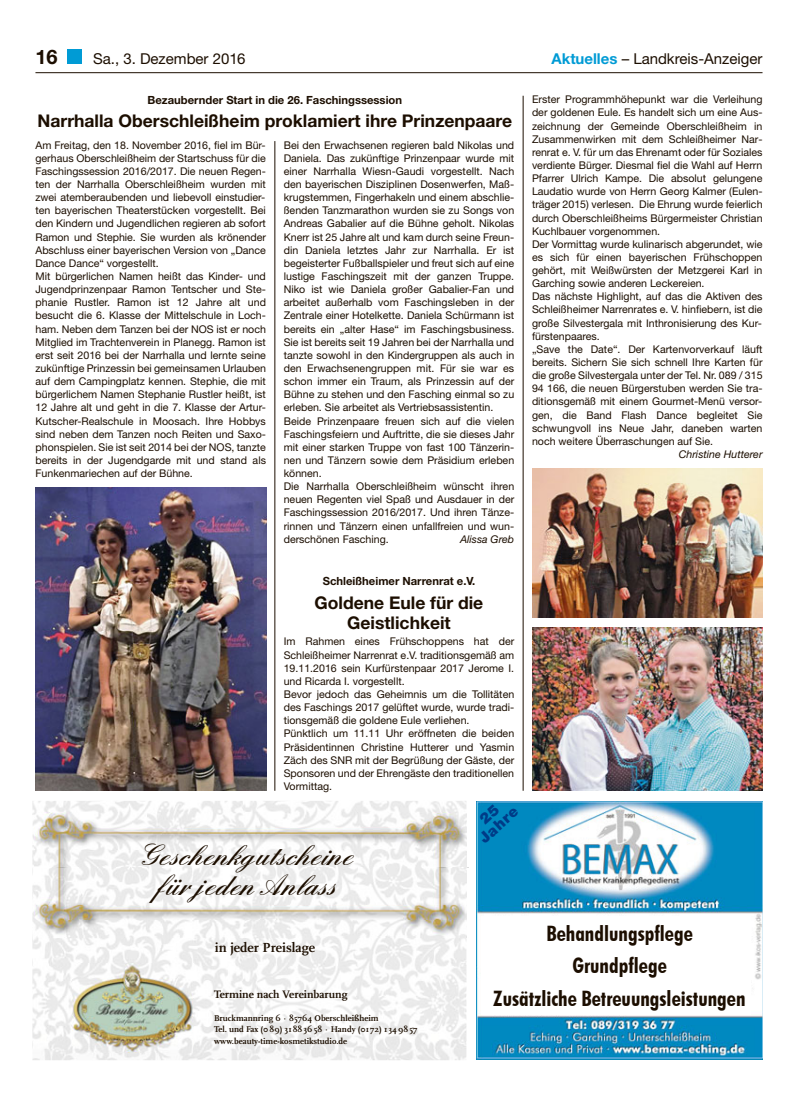
<style>
.page{position:relative;width:798px;height:1117px;background:#fff}
.page>*{position:absolute;margin:0;border:0;box-sizing:border-box;transform-origin:0 0}
.t1{font:29.88px/29.9px "England Hand DB";color:#1c0e00;text-align:center}
.t2{font:700 condensed 21.25px/32.5px "Futura BT";color:#1c0e00;text-align:center}
.t3{font:700 20px "Helvetica Neue";color:#1c0e00}
.t4{font:700 17.5px/20px "Helvetica Neue";color:#1c0e00;text-align:center}
.t5{font:15px "Helvetica Neue";color:#1c0e00}
.t6{font:900 15px/13.8px "Helvetica Neue";color:#003b87;text-align:center}
.t7{font:700 13.75px "Scala";color:#1c0e00}
.t8{font:700 11.25px "Helvetica Neue";color:#1c0e00}
.t9{font:700 11.25px "Scala";color:#1c0e00}
.t10{font:10.62px/13.1px "Helvetica Neue";color:#1c0e00}
.t11{font:italic 10.62px "Helvetica Neue";color:#1c0e00}
.t12{font:700 8.75px/11.2px "Scala";color:#1c0e00}
.s1{font-weight:700;color:#009bd5}
</style>
<div class="page">
<div style="left:68px;top:50px;width:14px;height:14px;background:#009bd5"></div>
<hr style="left:274px;top:141px;width:1px;height:649px;background:#1c0e00">
<hr style="left:522px;top:96px;width:1px;height:694px;background:#1c0e00">
<hr style="left:35px;top:72px;width:727px;height:1px;background:#1c0e00">
<img style="left:476px;top:801px;width:286px;height:257px">
<div style="left:481px;top:915px;width:269px;height:99px;background:#fff"></div>
<img style="left:32px;top:801px;width:434px;height:258px">
<img style="left:73px;top:963px;width:120px;height:88px">
<img style="left:34px;top:812px;width:433px;height:125px">
<img style="left:34px;top:867px;width:432px;height:1px">
<img style="left:35px;top:487px;width:231px;height:303px">
<img style="left:532px;top:468px;width:230px;height:149px">
<img style="left:532px;top:627px;width:230px;height:163px">
<p class="t3" style="left:35px;top:50px;width:24px">16</p>
<p class="t5" style="left:93px;top:53px;width:154px">Sa., 3. Dezember 2016</p>
<p class="t5" style="left:551px;top:53px;width:212px"><span class="s1">Aktuelles</span> – Landkreis-Anzeiger</p>
<p class="t8" style="left:147px;top:96px;width:256px">Bezaubernder Start in die 26. Faschingssession</p>
<p class="t4" style="left:37px;top:113px;width:476px">Narrhalla Oberschleißheim proklamiert ihre Prinzenpaare</p>
<p class="t10" style="left:283px;top:139px;width:232px">Bei den Erwachsenen regieren bald Nikolas und Daniela. Das zukünftige Prinzenpaar wurde mit einer Narrhalla Wiesn-Gaudi vorgestellt. Nach den bayerischen Disziplinen Dosenwerfen, Maß&shy;krugstemmen, Fingerhakeln und einem abschlie&shy;ßenden Tanzmarathon wurden sie zu Songs von Andreas Gabalier auf die Bühne geholt. Nikolas Knerr ist 25 Jahre alt und kam durch seine Freun&shy;din Daniela letztes Jahr zur Narrhalla. Er ist begeisterter Fußballspieler und freut sich auf eine lustige Faschingszeit mit der ganzen Truppe.<br>Niko ist wie Daniela großer Gabalier-Fan und arbeitet außerhalb vom Faschingsleben in der Zentrale einer Hotelkette. Daniela Schürmann ist bereits ein „alter Hase“ im Faschingsbusiness.<br>Sie ist bereits seit 19 Jahren bei der Narrhalla und tanzte sowohl in den Kindergruppen als auch in den Erwachsenengruppen mit. Für sie war es schon immer ein Traum, als Prinzessin auf der Bühne zu stehen und den Fasching einmal so zu erleben. Sie arbeitet als Vertriebsassistentin.<br>Beide Prinzenpaare freuen sich auf die vielen Faschingsfeiern und Auftritte, die sie dieses Jahr mit einer starken Truppe von fast 100 Tänzerin&shy;nen und Tänzern sowie dem Präsidium erleben können.<br>Die Narrhalla Oberschleißheim wünscht ihren neuen Regenten viel Spaß und Ausdauer in der Faschingssession 2016/2017. Und ihren Tänze&shy;rinnen und Tänzern einen unfallfreien und wun&shy;derschönen Fasching.</p>
<p class="t10" style="left:35px;top:139px;width:232px">Am Freitag, den 18. November 2016, fiel im Bür&shy;gerhaus Oberschleißheim der Startschuss für die Faschingssession 2016/2017. Die neuen Regen&shy;ten der Narrhalla Oberschleißheim wurden mit zwei atemberaubenden und liebevoll einstudier&shy;ten bayerischen Theaterstücken vorgestellt. Bei den Kindern und Jugendlichen regieren ab sofort Ramon und Stephie. Sie wurden als krönender Abschluss einer bayerischen Version von „Dance Dance Dance“ vorgestellt.<br>Mit bürgerlichen Namen heißt das Kinder- und Jugendprinzenpaar Ramon Tentscher und Ste&shy;phanie Rustler. Ramon ist 12 Jahre alt und besucht die 6. Klasse der Mittelschule in Loch&shy;ham. Neben dem Tanzen bei der NOS ist er noch Mitglied im Trachtenverein in Planegg. Ramon ist erst seit 2016 bei der Narrhalla und lernte seine zukünftige Prinzessin bei gemeinsamen Urlauben auf dem Campingplatz kennen. Stephie, die mit bürgerlichem Namen Stephanie Rustler heißt, ist 12 Jahre alt und geht in die 7. Klasse der Artur-Kutscher-Realschule in Moosach. Ihre Hobbys sind neben dem Tanzen noch Reiten und Saxo&shy;phonspielen. Sie ist seit 2014 bei der NOS, tanzte bereits in der Jugendgarde mit und stand als Funkenmariechen auf der Bühne.</p>
<p class="t11" style="left:460px;top:535px;width:56px">Alissa Greb</p>
<p class="t8" style="left:322px;top:577px;width:154px">Schleißheimer Narrenrat e.V.</p>
<p class="t4" style="left:314px;top:594px;width:170px">Goldene Eule für die<br>Geistlichkeit</p>
<p class="t10" style="left:283px;top:636px;width:232px">Im Rahmen eines Frühschoppens hat der Schleißheimer Narrenrat e.V. traditionsgemäß am 19.11.2016 sein Kurfürstenpaar 2017 Jerome I. und Ricarda I. vorgestellt.<br>Bevor jedoch das Geheimnis um die Tollitäten des Faschings 2017 gelüftet wurde, wurde tradi&shy;tionsgemäß die goldene Eule verliehen.<br>Pünktlich um 11.11 Uhr eröffneten die beiden Präsidentinnen Christine Hutterer und Yasmin Zäch des SNR mit der Begrüßung der Gäste, der Sponsoren und der Ehrengäste den traditionellen Vormittag.</p>
<p class="t10" style="left:531px;top:94px;width:232px">Erster Programmhöhepunkt war die Verleihung</p>
<p class="t10" style="left:531px;top:107px;width:232px">der goldenen Eule. Es handelt sich um eine Aus-</p>
<p class="t10" style="left:531px;top:120px;width:232px">zeichnung der Gemeinde Oberschleißheim in</p>
<p class="t10" style="left:531px;top:133px;width:232px">Zusammenwirken mit dem Schleißheimer Nar-</p>
<p class="t10" style="left:531px;top:146px;width:232px">renrat e. V. für um das Ehrenamt oder für Soziales</p>
<p class="t10" style="left:531px;top:160px;width:232px">verdiente Bürger. Diesmal fiel die Wahl auf Herrn</p>
<p class="t10" style="left:531px;top:173px;width:232px">Pfarrer Ulrich Kampe. Die absolut gelungene</p>
<p class="t10" style="left:531px;top:186px;width:232px">Laudatio wurde von Herrn Georg Kalmer (Eulen-</p>
<p class="t10" style="left:531px;top:199px;width:232px">träger 2015) verlesen. Die Ehrung wurde feierlich</p>
<p class="t10" style="left:531px;top:212px;width:232px">durch Oberschleißheims Bürgermeister Christian</p>
<p class="t10" style="left:531px;top:225px;width:130px">Kuchlbauer vorgenommen.</p>
<p class="t10" style="left:531px;top:238px;width:232px">Der Vormittag wurde kulinarisch abgerundet, wie</p>
<p class="t10" style="left:531px;top:251px;width:232px">es sich für einen bayerischen Frühschoppen</p>
<p class="t10" style="left:531px;top:265px;width:232px">gehört, mit Weißwürsten der Metzgerei Karl in</p>
<p class="t10" style="left:531px;top:278px;width:174px">Garching sowie anderen Leckereien.</p>
<p class="t10" style="left:531px;top:291px;width:232px">Das nächste Highlight, auf das die Aktiven des</p>
<p class="t10" style="left:531px;top:304px;width:232px">Schleißheimer Narrenrates e. V. hinfiebern, ist die</p>
<p class="t10" style="left:531px;top:317px;width:231px">große Silvestergala mit Inthronisierung des Kur-</p>
<p class="t10" style="left:531px;top:330px;width:69px">fürstenpaares.</p>
<p class="t10" style="left:531px;top:343px;width:232px">„Save the Date“. Der Kartenvorverkauf läuft</p>
<p class="t10" style="left:531px;top:356px;width:232px">bereits. Sichern Sie sich schnell Ihre Karten für</p>
<p class="t10" style="left:531px;top:370px;width:232px">die große Silvestergala unter der Tel. Nr. 089 / 315</p>
<p class="t10" style="left:531px;top:383px;width:232px">94 166, die neuen Bürgerstuben werden Sie tra-</p>
<p class="t10" style="left:531px;top:396px;width:232px">ditionsgemäß mit einem Gourmet-Menü versor-</p>
<p class="t10" style="left:531px;top:409px;width:232px">gen, die Band Flash Dance begleitet Sie</p>
<p class="t10" style="left:531px;top:422px;width:232px">schwungvoll ins Neue Jahr, daneben warten</p>
<p class="t10" style="left:531px;top:435px;width:183px">noch weitere Überraschungen auf Sie.</p>
<p class="t11" style="left:678px;top:450px;width:85px">Christine Hutterer</p>
<p class="t1" style="left:139px;top:841px;width:214px">Geschenkgutscheine für jeden Anlass</p>
<p class="t7" style="left:215px;top:941px;width:102px">in jeder Preislage</p>
<p class="t9" style="left:214px;top:989px;width:135px">Termine nach Vereinbarung</p>
<p class="t12" style="left:214px;top:1013px;width:205px">Bruckmannring 6 · 85764 Oberschleißheim<br>Tel. und Fax (0 89) 3188 36 58 · Handy (0172) 1 34 98 57 www.beauty-time-kosmetikstudio.de</p>
<p class="t6" style="left:468px;top:825px;width:48px;rotate:-42deg">25<br>Jahre</p>
<p class="t2" style="left:493px;top:916px;width:253px">Behandlungspflege<br>Grundpflege<br>Zusätzliche Betreuungsleistungen</p>
</div>
